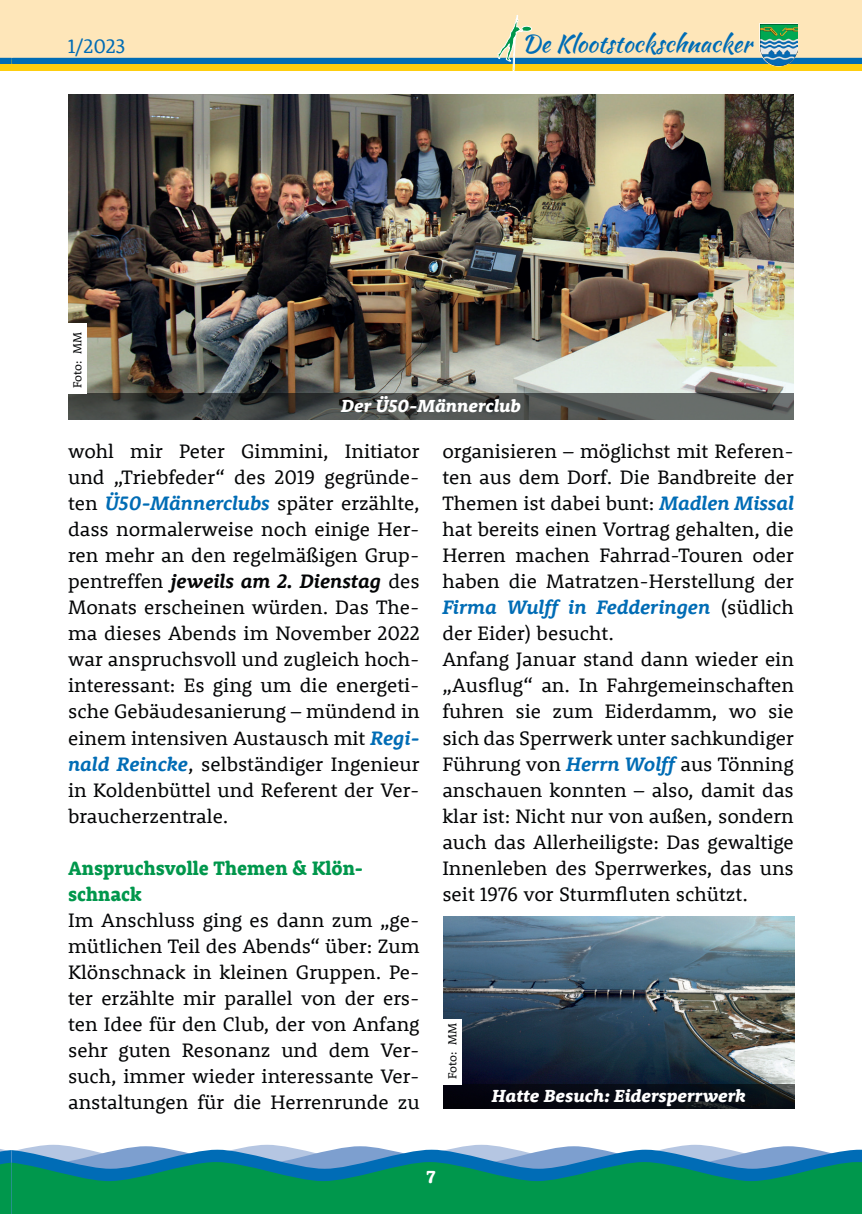
<style>
.page{position:relative;width:862px;height:1214px;background:#fff}
.page>*{position:absolute;margin:0;border:0;box-sizing:border-box;transform-origin:0 0}
.t1{font:24px "Kaushan Script";color:#006cb5}
.t2{font:20px/26px "Rooney";color:#040506;text-align:justify}
.t3{font:800 20px/26px "Rooney";color:#00974c;scale:.92 1}
.t4{font:20px "Rooney";color:#006cb5}
.t5{font:italic 800 18px "Rooney";color:#fff}
.t6{font:800 18px "Rooney";color:#fff}
.t7{font:12px "Rooney";letter-spacing:-.005em;color:#040506}
.s1{font-weight:700;font-style:italic;color:#006cb5}
.s2{font-weight:700;font-style:italic}
</style>
<div class="page">
<div style="left:12px;top:0;width:850px;height:70px;background:#fee6b9"></div>
<div style="left:0;top:0;width:12px;height:70px;background:#fee6b9"></div>
<div style="left:0;top:60px;width:11px;height:11px;background:#fece0f"></div>
<div style="left:0;top:58px;width:11px;height:6px;background:#006cb5"></div>
<div style="left:11px;top:60px;width:851px;height:11px;background:#fece0f"></div>
<svg style="left:39px;top:1146px;width:772px;height:3px"></svg>
<svg style="left:39px;top:1149px;width:823px;height:12px;background:#6fa0cf"></svg>
<svg style="left:39px;top:1161px;width:823px;height:52px;background:#059063"></svg>
<svg style="left:0;top:1146px;width:39px;height:67px;background:#13956f"></svg>
<div style="left:13px;top:58px;width:849px;height:6px;background:#006cb5"></div>
<svg style="left:759px;top:23px;width:39px;height:20px"></svg>
<svg style="left:759px;top:28px;width:39px;height:38px"></svg>
<svg style="left:498px;top:15px;width:34px;height:56px"></svg>
<img style="left:760px;top:24px;width:37px;height:41px">
<img style="left:68px;top:94px;width:726px;height:299px">
<svg style="left:68px;top:393px;width:726px;height:26px;background:#494d4b"></svg>
<div style="left:67px;top:323px;width:20px;height:70px;background:#fff"></div>
<img style="left:443px;top:916px;width:351px;height:168px">
<svg style="left:443px;top:1084px;width:351px;height:24px;background:#090d15"></svg>
<div style="left:441px;top:1019px;width:21px;height:65px;background:#fff"></div>
<p class="t4" style="left:68px;top:33px;width:59px">1/2023</p>
<p class="t1" style="left:522px;top:26px;width:232px">De Klootstockschnacker</p>
<p class="t7" style="left:70px;top:388px;width:57px;rotate:-90deg">Foto: MM</p>
<p class="t5" style="left:341px;top:394px;width:181px">Der Ü50-Männerclub</p>
<p class="t2" style="left:68px;top:438px;width:353px">wohl mir Peter Gimmini, Initiator und „Triebfeder“ des 2019 gegründe&shy;ten <span class="s1">Ü50-Männerclubs</span> später erzählte, dass normalerweise noch einige Her&shy;ren mehr an den regelmäßigen Grup&shy;pentreffen <span class="s2">jeweils am 2. Dienstag</span> des Monats erscheinen würden. Das The&shy;ma dieses Abends im November 2022 war anspruchsvoll und zugleich hoch&shy;interessant: Es ging um die energeti&shy;sche Gebäudesanierung – mündend in einem intensiven Austausch mit <span class="s1">Regi&shy;nald Reincke</span>, selbständiger Ingenieur in Koldenbüttel und Referent der Ver&shy;braucherzentrale.</p>
<p class="t3" style="left:68px;top:854px;width:322px">Anspruchsvolle Themen &amp; Klön&shy;schnack</p>
<p class="t2" style="left:68px;top:906px;width:353px">Im Anschluss ging es dann zum „ge&shy;mütlichen Teil des Abends“ über: Zum Klönschnack in kleinen Gruppen. Pe&shy;ter erzählte mir parallel von der ers&shy;ten Idee für den Club, der von Anfang sehr guten Resonanz und dem Ver&shy;such, immer wieder interessante Ver&shy;anstaltungen für die Herrenrunde zu</p>
<p class="t2" style="left:442px;top:438px;width:353px;text-align:left">organisieren – möglichst mit Referen&shy;ten aus dem Dorf. Die Bandbreite der Themen ist dabei bunt: <span class="s1">Madlen Missal </span>hat bereits einen Vortrag gehalten, die Herren machen Fahrrad-Touren oder haben die Matratzen-Herstellung der <span class="s1">Firma Wulff in Fedderingen</span> (südlich der Eider) besucht.<br>Anfang Januar stand dann wieder ein „Ausflug“ an. In Fahrgemeinschaften fuhren sie zum Eiderdamm, wo sie sich das Sperrwerk unter sachkundiger Führung von <span class="s1">Herrn Wolff</span> aus Tönning anschauen konnten – also, damit das klar ist: Nicht nur von außen, sondern auch das Allerheiligste: Das gewaltige Innenleben des Sperrwerkes, das uns seit 1976 vor Sturmfluten schützt.</p>
<p class="t7" style="left:444px;top:1078px;width:57px;rotate:-90deg">Foto: MM</p>
<p class="t5" style="left:492px;top:1084px;width:255px">Hatte Besuch: Eidersperrwerk</p>
<p class="t6" style="left:426px;top:1164px;width:11px">7</p>
</div>
